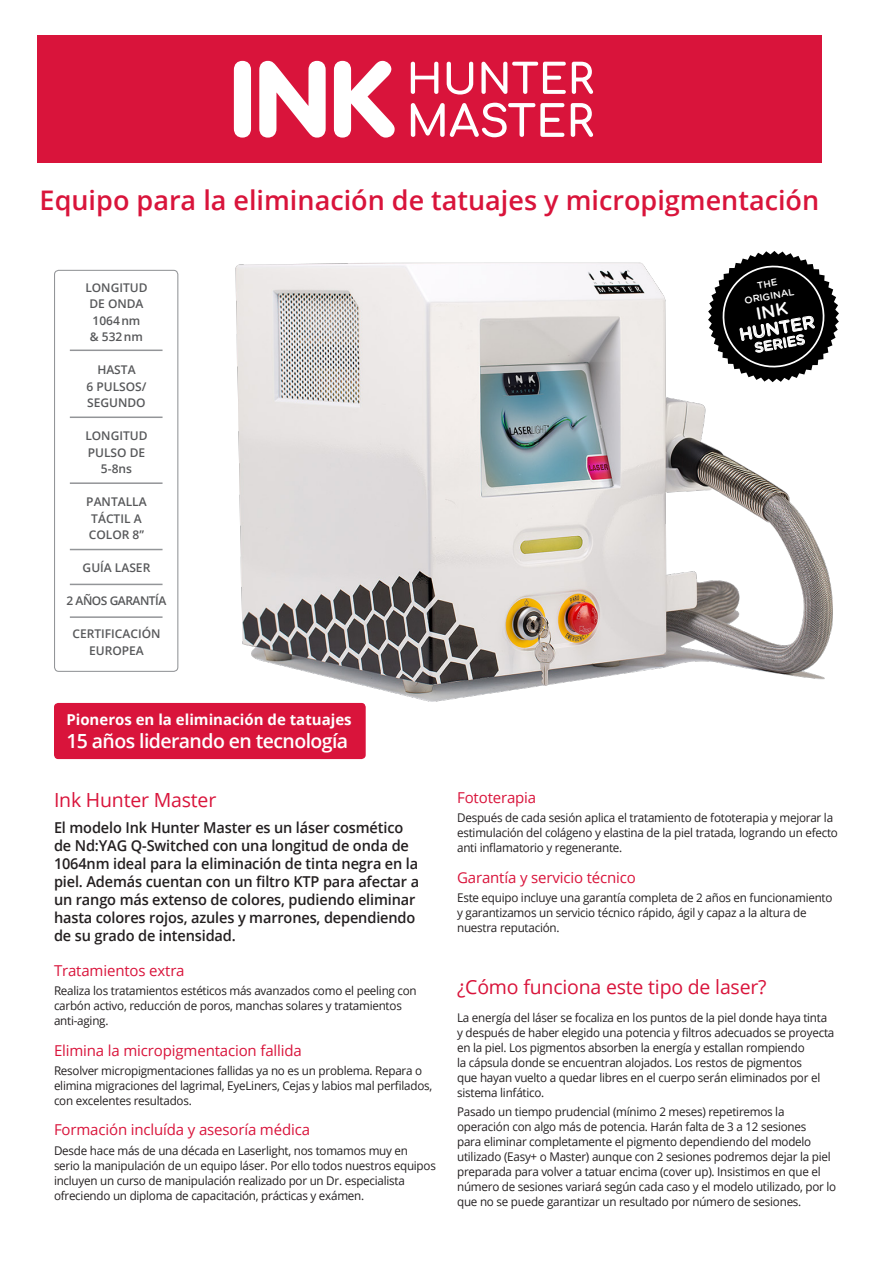
<style>
.page{position:relative;width:893px;height:1263px;background:#fff}
.page>*{position:absolute;margin:0;border:0;box-sizing:border-box;transform-origin:0 0}
.t1{font:600 27px "Open Sans";color:#d9143b}
.t2{font:19.5px "Open Sans";letter-spacing:-.01em;color:#d9143b}
.t3{font:600 19.5px "Open Sans";letter-spacing:-.03em;color:#fff}
.t4{font:500 17.4px "Gotham Rounded";color:#fff}
.t5{font:600 15px/18px "Open Sans";letter-spacing:-.01em;color:#231f20}
.t6{font:15px "Open Sans";letter-spacing:-.01em;color:#d9143b}
.t7{font:700 15px "Open Sans";color:#fff}
.t8{font:500 13.8px "Gotham Rounded";color:#fff}
.t9{font:12px/15px "Open Sans";letter-spacing:-.02em;color:#231f20}
.t10{font:600 12px/16.5px "Open Sans";color:#57585a}
.t11{font:600 12px "Open Sans";letter-spacing:-.04em;color:#57585a}
.t12{font:500 9.6px "Gotham Rounded";color:#fff}
</style>
<div class="page">
<div style="left:54px;top:703px;width:312px;height:56px;background:#d9143b;border-radius:4px"></div>
<div style="left:37px;top:35px;width:784px;height:128px;background:#d9143b"></div>
<svg style="left:411px;top:62px;width:27px;height:32px"></svg>
<svg style="left:447px;top:62px;width:26px;height:33px"></svg>
<svg style="left:481px;top:62px;width:85px;height:32px"></svg>
<svg style="left:572px;top:62px;width:21px;height:32px"></svg>
<svg style="left:411px;top:103px;width:153px;height:34px"></svg>
<svg style="left:571px;top:103px;width:22px;height:34px"></svg>
<svg style="left:234px;top:61px;width:161px;height:77px"></svg>
<img style="left:230px;top:262px;width:603px;height:442px">
<div style="left:54px;top:270px;width:124px;height:402px;border:1px solid #939598;border-radius:4px"></div>
<hr style="left:70px;top:350px;width:93px;height:1px;background:#939598">
<hr style="left:70px;top:416px;width:93px;height:2px;background:#939598">
<hr style="left:70px;top:482px;width:93px;height:2px;background:#939598">
<hr style="left:70px;top:549px;width:93px;height:1px;background:#939598">
<hr style="left:70px;top:584px;width:93px;height:1px;background:#939598">
<hr style="left:70px;top:616px;width:93px;height:2px;background:#939598">
<svg style="left:708px;top:251px;width:131px;height:131px"></svg>
<p class="t1" style="left:40px;top:182px;width:781px">Equipo para la eliminación de tatuajes y micropigmentación</p>
<p class="t10" style="left:85px;top:279px;width:64px">LONGITUD</p>
<p class="t10" style="left:89px;top:295px;width:56px">DE ONDA<br>1064nm</p>
<p class="t10" style="left:90px;top:328px;width:55px">&amp; 532nm</p>
<p class="t10" style="left:97px;top:361px;width:40px">HASTA</p>
<p class="t10" style="left:86px;top:378px;width:62px">6 PULSOS/<br>SEGUNDO</p>
<p class="t10" style="left:85px;top:427px;width:64px">LONGITUD</p>
<p class="t10" style="left:88px;top:444px;width:59px">PULSO DE</p>
<p class="t10" style="left:101px;top:460px;width:33px">5-8ns</p>
<p class="t10" style="left:86px;top:493px;width:62px">PANTALLA</p>
<p class="t10" style="left:89px;top:510px;width:57px">TÁCTIL A<br>COLOR 8’’</p>
<p class="t10" style="left:83px;top:559px;width:69px">GUÍA LASER</p>
<p class="t11" style="left:67px;top:592px;width:101px">2 AÑOS GARANTÍA</p>
<p class="t10" style="left:72px;top:625px;width:90px">CERTIFICACIÓN</p>
<p class="t10" style="left:89px;top:642px;width:56px">EUROPEA</p>
<p class="t12" style="left:743px;top:294px;width:52px;rotate:-10deg">ORIGINAL</p>
<p class="t4" style="left:737px;top:322px;width:78px;rotate:-10deg">HUNTER</p>
<p class="t8" style="left:753px;top:338px;width:53px;rotate:-10deg">SERIES</p>
<p class="t7" style="left:66px;top:709px;width:287px">Pioneros en la eliminación de tatuajes</p>
<p class="t3" style="left:66px;top:728px;width:283px">15 años liderando en tecnología</p>
<p class="t2" style="left:54px;top:786px;width:164px">Ink Hunter Master</p>
<p class="t5" style="left:54px;top:818px;width:367px">El modelo Ink Hunter Master es un láser cosmético de Nd:YAG Q-Switched con una longitud de onda de 1064nm ideal para la eliminación de tinta negra en la piel. Además cuentan con un filtro KTP para afectar a un rango más extenso de colores, pudiendo eliminar hasta colores rojos, azules y marrones, dependiendo de su grado de intensidad.</p>
<p class="t6" style="left:54px;top:960px;width:132px">Tratamientos extra</p>
<p class="t9" style="left:54px;top:983px;width:364px">Realiza los tratamientos estéticos más avanzados como el peeling con carbón activo, reducción de poros, manchas solares y tratamientos anti-aging.</p>
<p class="t6" style="left:54px;top:1040px;width:249px">Elimina la micropigmentacion fallida</p>
<p class="t9" style="left:54px;top:1063px;width:380px">Resolver micropigmentaciones fallidas ya no es un problema. Repara o elimina migraciones del lagrimal, EyeLiners, Cejas y labios mal perfilados, con excelentes resultados.</p>
<p class="t6" style="left:54px;top:1120px;width:258px">Formación incluída y asesoría médica</p>
<p class="t9" style="left:54px;top:1142px;width:383px">Desde hace más de una década en Laserlight, nos tomamos muy en serio la manipulación de un equipo láser. Por ello todos nuestros equipos incluyen un curso de manipulación realizado por un Dr. especialista ofreciendo un diploma de capacitación, prácticas y exámen.</p>
<p class="t6" style="left:457px;top:787px;width:81px">Fototerapia</p>
<p class="t9" style="left:457px;top:810px;width:382px">Después de cada sesión aplica el tratamiento de fototerapia y mejorar la estimulación del colágeno y elastina de la piel tratada, logrando un efecto anti inflamatorio y regenerante.</p>
<p class="t6" style="left:457px;top:867px;width:180px">Garantía y servicio técnico</p>
<p class="t9" style="left:457px;top:890px;width:377px">Este equipo incluye una garantía completa de 2 años en funcionamiento y garantizamos un servicio técnico rápido, ágil y capaz a la altura de nuestra reputación.</p>
<p class="t2" style="left:457px;top:973px;width:311px">¿Cómo funciona este tipo de laser?</p>
<p class="t9" style="left:457px;top:1009px;width:379px">La energía del láser se focaliza en los puntos de la piel donde haya tinta y después de haber elegido una potencia y filtros adecuados se proyecta en la piel. Los pigmentos absorben la energía y estallan rompiendo<br>la cápsula donde se encuentran alojados. Los restos de pigmentos<br>que hayan vuelto a quedar libres en el cuerpo serán eliminados por el sistema linfático.</p>
<p class="t9" style="left:457px;top:1104px;width:381px">Pasado un tiempo prudencial (mínimo 2 meses) repetiremos la operación con algo más de potencia. Harán falta de 3 a 12 sesiones<br>para eliminar completamente el pigmento dependiendo del modelo utilizado (Easy+ o Master) aunque con 2 sesiones podremos dejar la piel preparada para volver a tatuar encima (cover up). Insistimos en que el número de sesiones variará según cada caso y el modelo utilizado, por lo que no se puede garantizar un resultado por número de sesiones.</p>
</div>
